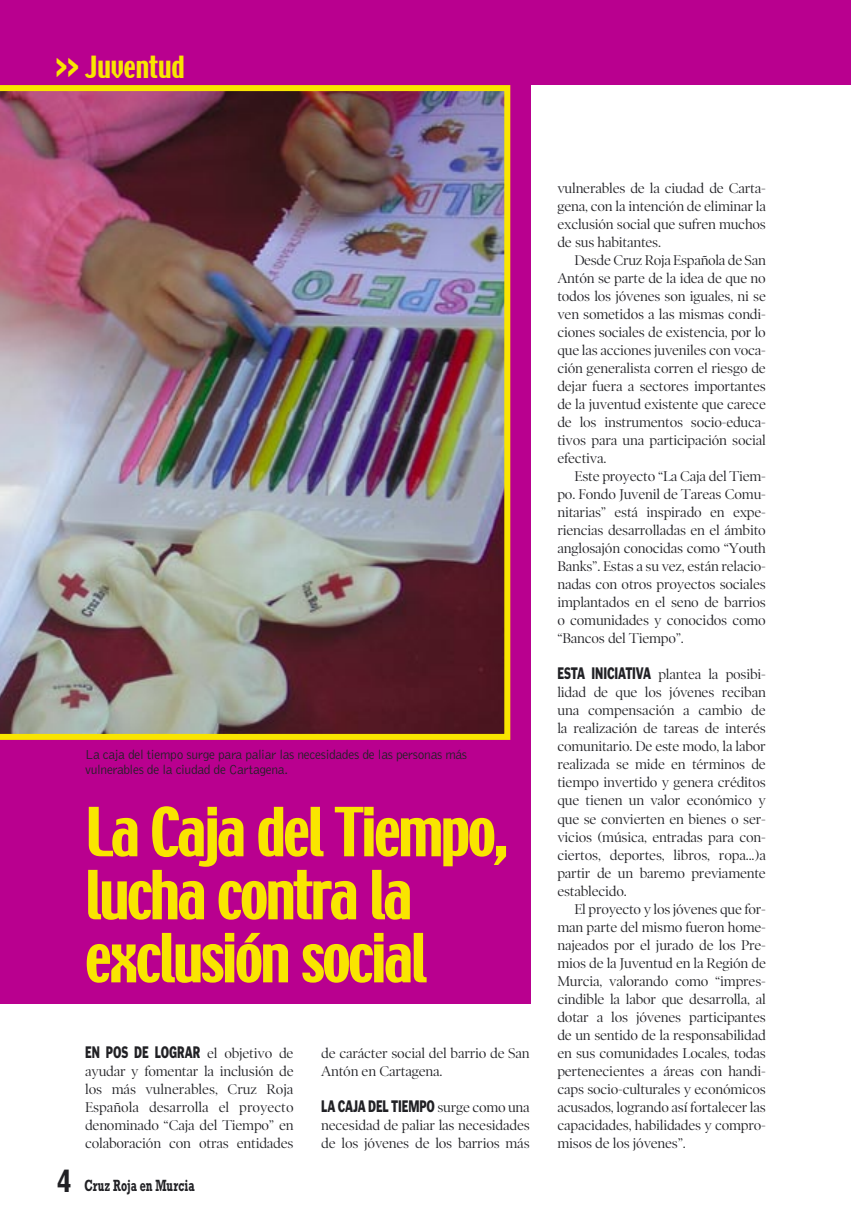
<style>
.page{position:relative;width:851px;height:1221px;background:#fff}
.page>*{position:absolute;margin:0;border:0;box-sizing:border-box;transform-origin:0 0}
.t1{font:60px/63px "Techno";letter-spacing:-.04em;color:#f9e500}
.t2{font:27px "Techno";color:#f9e500}
.t3{font:900 16.5px "Poynter Gothic Text";letter-spacing:-.01em;color:#212125;scale:.7 1}
.t4{font:700 16.5px "Rockwell";letter-spacing:.005em;color:#212125;scale:.65 1}
.t5{font:14.25px/18px "Poynter OS Display";letter-spacing:-.015em;color:#212125;text-align:justify}
.t6{font:300 13.5px/15px "Bell Gothic";letter-spacing:-.025em;color:#212125}
.s1{font-size:36px}
.s2{font-family:"Poynter OS Display";font-weight:400;font-size:14.25px}
.s3{font-family:"Techno";font-weight:400;font-size:27px}
.s4{font-family:"Poynter Gothic Text";font-weight:900;font-size:16.5px}
</style>
<div class="page">
<div style="left:0;top:0;width:530px;height:1003px;background:#b9008f"></div>
<div style="left:0;top:0;width:850px;height:85px;background:#b9008f"></div>
<img style="left:0;top:85px;width:510px;height:655px">
<h2 class="t2" style="left:55px;top:49px;width:131px"><span class="s1">&gt;&gt;</span> Juventud</h2>
<p class="t6" style="left:85px;top:747px;width:383px">La caja del tiempo surge para paliar las necesidades de las personas más vulnerables de la ciudad de Cartagena.</p>
<h1 class="t1" style="left:85px;top:803px;width:425px">La Caja del Tiempo, lucha contra la exclusión social</h1>
<p class="t3" style="left:85px;top:1042px;width:299px">EN POS DE LOGRAR <span class="s2">el objetivo de</span></p>
<p class="t5" style="left:85px;top:1061px;width:210px">ayudar y fomentar la inclusión de los más vulnerables, Cruz Roja Española desarrolla el proyecto denominado “Caja del Tiempo” en colaboración con otras entidades</p>
<p class="t4" style="left:57px;top:1175px;width:213px"><span class="s3">4</span> Cruz Roja en Murcia</p>
<p class="t5" style="left:321px;top:1043px;width:210px">de carácter social del barrio de San<br>Antón en Cartagena.</p>
<p class="t3" style="left:321px;top:1096px;width:299px">LA CAJA DEL TIEMPO <span class="s2">surge como una</span></p>
<p class="t5" style="left:321px;top:1115px;width:210px">necesidad de paliar las necesidades de los jóvenes de los barrios más</p>
<p class="t5" style="left:557px;top:179px;width:210px">vulnerables de la ciudad de Carta&shy;gena, con la intención de eliminar la exclusión social que sufren muchos de sus habitantes.</p>
<p class="t5" style="left:557px;top:251px;width:210px;text-indent:17px">Desde Cruz Roja Española de San Antón se parte de la idea de que no todos los jóvenes son iguales, ni se ven sometidos a las mismas condi&shy;ciones sociales de existencia, por lo que las acciones juveniles con voca&shy;ción generalista corren el riesgo de dejar fuera a sectores importantes de la juventud existente que carece de los instrumentos socio-educa&shy;tivos para una participación social efectiva.</p>
<p class="t5" style="left:557px;top:467px;width:210px;text-indent:17px">Este proyecto “La Caja del Tiem&shy;po. Fondo Juvenil de Tareas Comu&shy;nitarias” está inspirado en expe&shy;riencias desarrolladas en el ámbito anglosajón conocidas como “Youth Banks”. Estas a su vez, están relacio&shy;nadas con otros proyectos sociales implantados en el seno de barrios o comunidades y conocidos como “Bancos del Tiempo”.</p>
<p class="t5" style="left:557px;top:665px;width:210px"><span class="s4">ESTA INICIATIVA</span> plantea la posibi&shy;lidad de que los jóvenes reciban una compensación a cambio de la realización de tareas de interés comunitario. De este modo, la labor realizada se mide en términos de tiempo invertido y genera créditos que tienen un valor económico y que se convierten en bienes o ser&shy;vicios (música, entradas para con&shy;ciertos, deportes, libros, ropa...)a partir de un baremo previamente establecido.</p>
<p class="t5" style="left:557px;top:899px;width:210px;text-indent:17px">El proyecto y los jóvenes que for&shy;man parte del mismo fueron home&shy;najeados por el jurado de los Pre&shy;mios de la Juventud en la Región de Murcia, valorando como “impres&shy;cindible la labor que desarrolla, al dotar a los jóvenes participantes de un sentido de la responsabilidad en sus comunidades Locales, todas pertenecientes a áreas con handi&shy;caps socio-culturales y económicos acusados, logrando así fortalecer las capacidades, habilidades y compro&shy;misos de los jóvenes”.</p>
</div>
